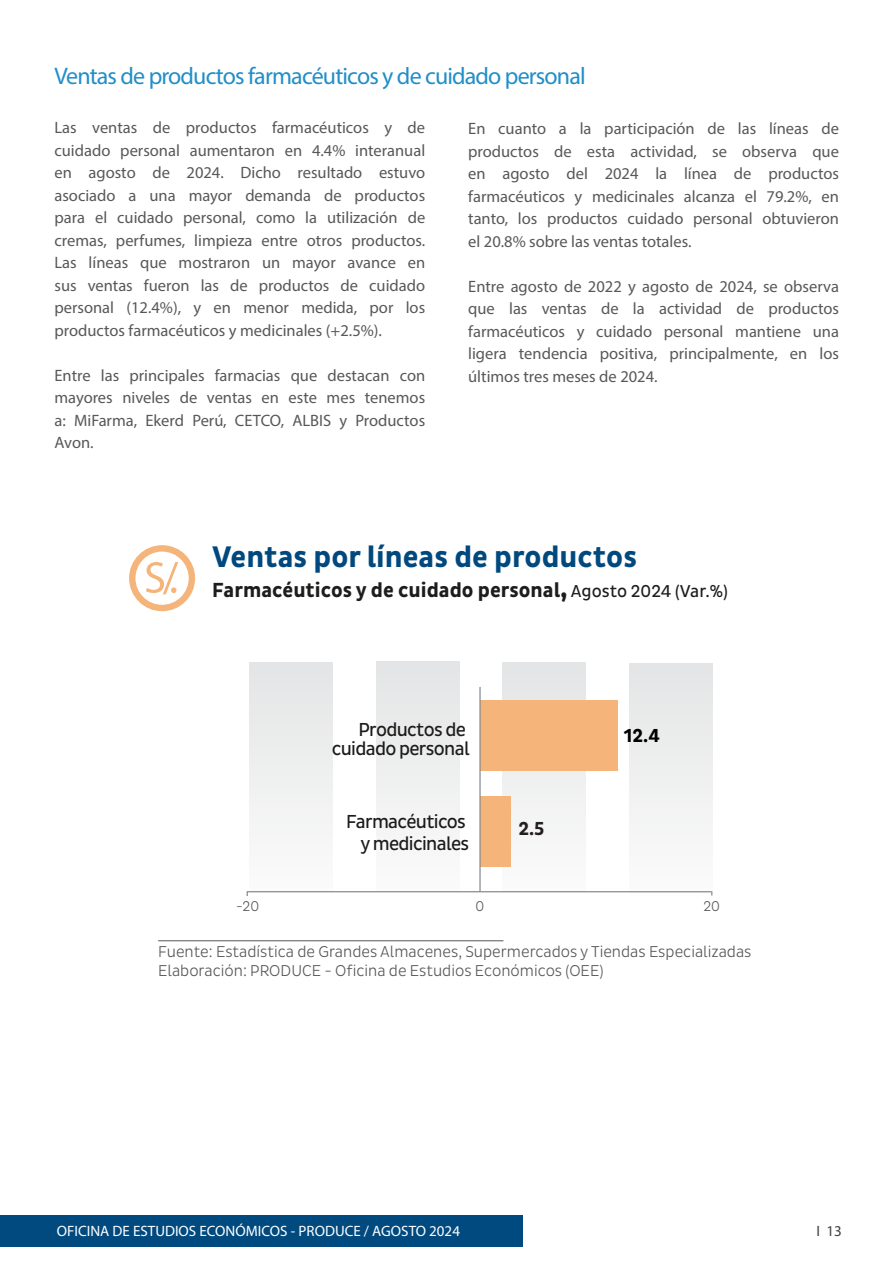
<style>
.page{position:relative;width:893px;height:1263px;background:#fff}
.page>*{position:absolute;margin:0;border:0;box-sizing:border-box;transform-origin:0 0}
.t1{font:700 30.3px "Pluto Sans Cond";color:#00497e}
.t2{font:24px "Myriad Pro";letter-spacing:-.035em;color:#228ec8}
.t3{font:700 20.7px "Pluto Sans Cond";color:#1d1d1b}
.t4{font:19.2px/19.2px "Pluto Sans Cond";letter-spacing:-.035em;color:#1c1c1b;text-align:right}
.t5{font:700 19.2px "Pluto Sans Cond";color:#000}
.t6{font:700 19.2px "Pluto Sans Cond";color:#231f20}
.t7{font:16.5px/22.5px "Myriad Pro";color:#57585a;text-align:justify}
.t8{font:300 15.9px/19.2px "Pluto Sans Cond";color:#575756}
.t9{font:15px "Myriad Pro";color:#fff}
.t10{font:15px "Myriad Pro";color:#3e3e3f}
.t11{font:300 14.4px "Pluto Sans Cond";color:#575756}
.s1{font-size:28.8px}
.s2{font-weight:400;font-size:17.55px}
</style>
<div class="page">
<div style="left:0;top:1215px;width:522px;height:32px;background:#004a7f"></div>
<svg style="left:246px;top:661px;width:467px;height:235px"></svg>
<div style="left:480px;top:700px;width:137px;height:71px;background:#f4b47a"></div>
<hr style="left:158px;top:940px;width:345px;height:1px;background:#575756">
<hr style="left:247px;top:891px;width:464px;height:1px;background:#6d6e71">
<div style="left:480px;top:796px;width:31px;height:71px;background:#f4b47a"></div>
<div style="left:129px;top:545px;width:66px;height:66px;border:6px solid #f4b47a;border-radius:50%"></div>
<svg style="left:146px;top:562px;width:32px;height:32px"></svg>
<hr style="left:480px;top:687px;width:1px;height:204px;background:#6d6e71">
<p class="t2" style="left:54px;top:61px;width:533px">Ventas de productos farmacéuticos y de cuidado personal</p>
<p class="t7" style="left:54px;top:116px;width:372px">Las ventas de productos farmacéuticos y de cuidado personal aumentaron en 4.4% interanual en agosto de 2024. Dicho resultado estuvo asociado a una mayor demanda de productos para el cuidado personal, como la utilización de cremas, perfumes, limpieza entre otros productos.<br>Las líneas que mostraron un mayor avance en sus ventas fueron las de productos de cuidado personal (12.4%), y en menor medida, por los productos farmacéuticos y medicinales (+2.5%).</p>
<p class="t7" style="left:54px;top:364px;width:372px">Entre las principales farmacias que destacan con mayores niveles de ventas en este mes tenemos a: MiFarma, Ekerd Perú, CETCO, ALBIS y Productos Avon.</p>
<p class="t7" style="left:468px;top:117px;width:372px">En cuanto a la participación de las líneas de productos de esta actividad, se observa que en agosto del 2024 la línea de productos farmacéuticos y medicinales alcanza el 79.2%, en tanto, los productos cuidado personal obtuvieron el 20.8% sobre las ventas totales.</p>
<p class="t7" style="left:468px;top:275px;width:372px">Entre agosto de 2022 y agosto de 2024, se observa que las ventas de la actividad de productos farmacéuticos y cuidado personal mantiene una ligera tendencia positiva, principalmente, en los últimos tres meses de 2024.</p>
<p class="t1" style="left:212px;top:539px;width:426px">Ventas por líneas de productos</p>
<p class="t3" style="left:212px;top:578px;width:517px">Farmacéuticos y de cuidado personal<span class="s1">,</span> <span class="s2">Agosto 2024 (Var.%)</span></p>
<p class="t4" style="left:332px;top:720px;width:139px">Productos de cuidado personal</p>
<p class="t4" style="left:346px;top:811px;width:124px;line-height:22.4px">Farmacéuticos y medicinales</p>
<p class="t11" style="left:236px;top:898px;width:25px">-20</p>
<p class="t11" style="left:476px;top:898px;width:10px">0</p>
<p class="t6" style="left:518px;top:817px;width:28px">2.5</p>
<p class="t5" style="left:624px;top:725px;width:37px">12.4</p>
<p class="t11" style="left:703px;top:898px;width:18px">20</p>
<p class="t8" style="left:158px;top:942px;width:595px">Fuente: Estadística de Grandes Almacenes, Supermercados y Tiendas Especializadas<br>Elaboración: PRODUCE - Oficina de Estudios Económicos (OEE)</p>
<p class="t9" style="left:57px;top:1222px;width:405px">OFICINA DE ESTUDIOS ECONÓMICOS - PRODUCE / AGOSTO 2024</p>
<p class="t10" style="left:816px;top:1222px;width:27px">I 13</p>
</div>
